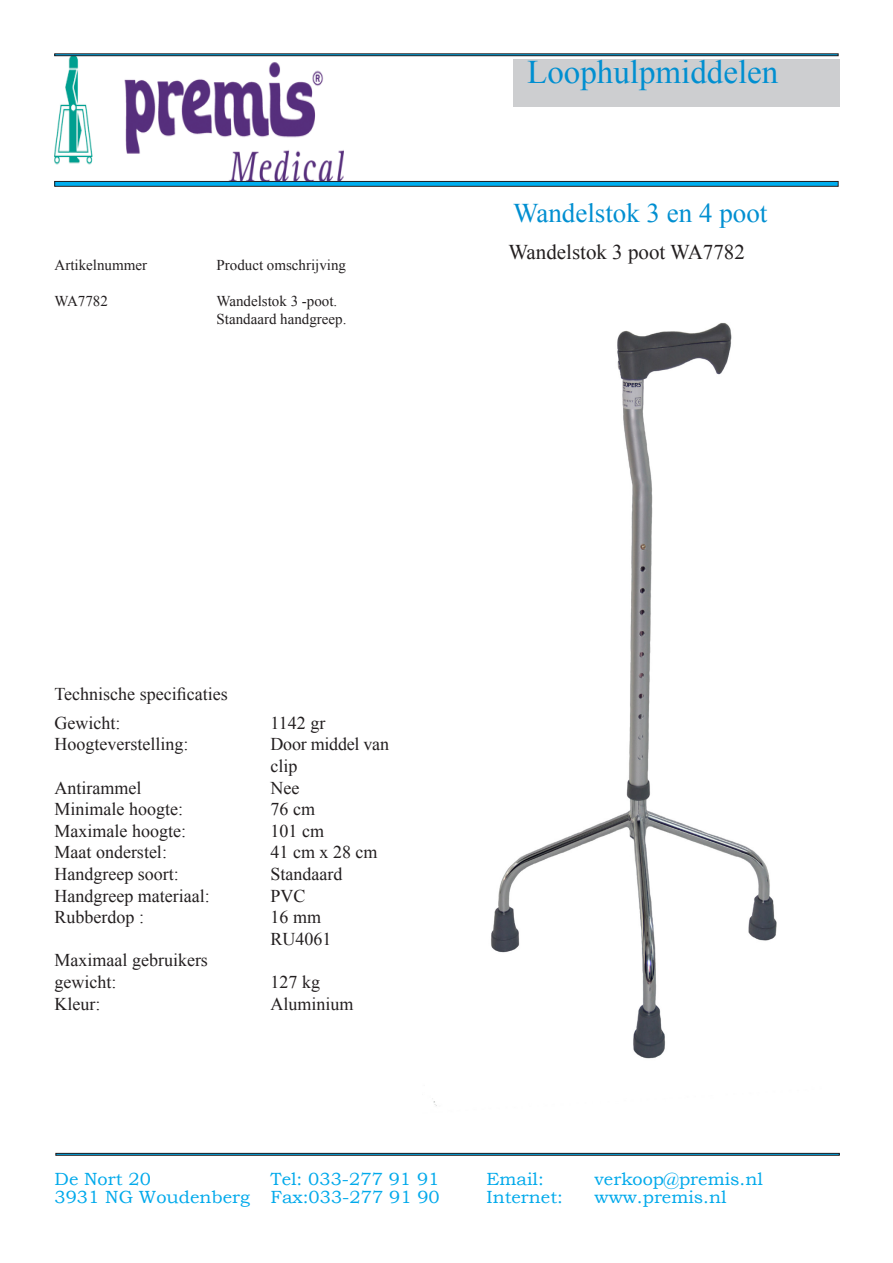
<style>
.page{position:relative;width:893px;height:1263px;background:#fff}
.page>*{position:absolute;margin:0;border:0;box-sizing:border-box;transform-origin:0 0}
.t1{font:33px "Times New Roman";color:#008fd1}
.t2{font:27px "Times New Roman";color:#008fd1}
.t3{font:21px "Times New Roman";color:#231f20}
.t4{font:18px/21.6px "Times New Roman";color:#231f20}
.t5{font:17.55px "Bookman Old Style";color:#00a9eb}
.t6{font:15px "Times New Roman";color:#231f20}
</style>
<div class="page">
<img style="left:55px;top:56px;width:289px;height:125px">
<div style="left:513px;top:59px;width:326px;height:47px;background:#cdced0"></div>
<div style="left:55px;top:181px;width:783px;height:5px;background:#00aeef"></div>
<div style="left:55px;top:181px;width:783px;height:5px;border:1px solid #231f20"></div>
<div style="left:55px;top:54px;width:783px;height:2px;border:1px solid #231f20"></div>
<div style="left:56px;top:1153px;width:783px;height:2px;border:1px solid #231f20"></div>
<img style="left:432px;top:323px;width:345px;height:783px">
<p class="t1" style="left:527px;top:50px;width:253px">Loophulpmiddelen</p>
<p class="t6" style="left:55px;top:254px;width:94px">Artikelnummer</p>
<p class="t6" style="left:217px;top:254px;width:131px">Product omschrijving</p>
<p class="t6" style="left:55px;top:290px;width:55px">WA7782</p>
<p class="t6" style="left:217px;top:290px;width:122px">Wandelstok 3 -poot.</p>
<p class="t6" style="left:217px;top:308px;width:131px">Standaard handgreep.</p>
<p class="t2" style="left:513px;top:195px;width:256px">Wandelstok 3 en 4 poot</p>
<p class="t3" style="left:508px;top:238px;width:238px">Wandelstok 3 poot WA7782</p>
<p class="t4" style="left:55px;top:683px;width:175px">Technische specificaties</p>
<p class="t4" style="left:55px;top:712px;width:67px">Gewicht:</p>
<p class="t4" style="left:271px;top:712px;width:56px">1142 gr</p>
<p class="t4" style="left:55px;top:733px;width:135px">Hoogteverstelling:</p>
<p class="t4" style="left:271px;top:733px;width:120px">Door middel van clip</p>
<p class="t4" style="left:55px;top:776px;width:88px">Antirammel</p>
<p class="t4" style="left:271px;top:776px;width:30px">Nee</p>
<p class="t4" style="left:55px;top:798px;width:130px">Minimale hoogte:</p>
<p class="t4" style="left:271px;top:798px;width:46px">76 cm</p>
<p class="t4" style="left:55px;top:820px;width:133px">Maximale hoogte:</p>
<p class="t4" style="left:271px;top:820px;width:55px">101 cm</p>
<p class="t4" style="left:55px;top:841px;width:114px">Maat onderstel:</p>
<p class="t4" style="left:271px;top:841px;width:108px">41 cm x 28 cm</p>
<p class="t4" style="left:55px;top:863px;width:126px">Handgreep soort:</p>
<p class="t4" style="left:271px;top:863px;width:73px">Standaard</p>
<p class="t4" style="left:55px;top:884px;width:157px">Handgreep materiaal:</p>
<p class="t4" style="left:271px;top:884px;width:37px">PVC</p>
<p class="t4" style="left:55px;top:906px;width:91px">Rubberdop :</p>
<p class="t4" style="left:271px;top:906px;width:63px">16 mm<br>RU4061</p>
<p class="t4" style="left:55px;top:949px;width:155px">Maximaal gebruikers</p>
<p class="t4" style="left:55px;top:971px;width:63px">gewicht:</p>
<p class="t4" style="left:271px;top:971px;width:51px">127 kg</p>
<p class="t4" style="left:55px;top:992px;width:47px">Kleur:</p>
<p class="t4" style="left:271px;top:992px;width:85px">Aluminium</p>
<p class="t5" style="left:55px;top:1167px;width:98px">De Nort 20</p>
<p class="t5" style="left:271px;top:1167px;width:170px">Tel: 033-277 91 91</p>
<p class="t5" style="left:487px;top:1167px;width:59px">Email:</p>
<p class="t5" style="left:595px;top:1167px;width:170px">verkoop@premis.nl</p>
<p class="t5" style="left:55px;top:1185px;width:387px">3931 NG Woudenberg Fax:033-277 91 90</p>
<p class="t5" style="left:487px;top:1185px;width:78px">Internet:</p>
<p class="t5" style="left:595px;top:1185px;width:133px">www.premis.nl</p>
</div>
